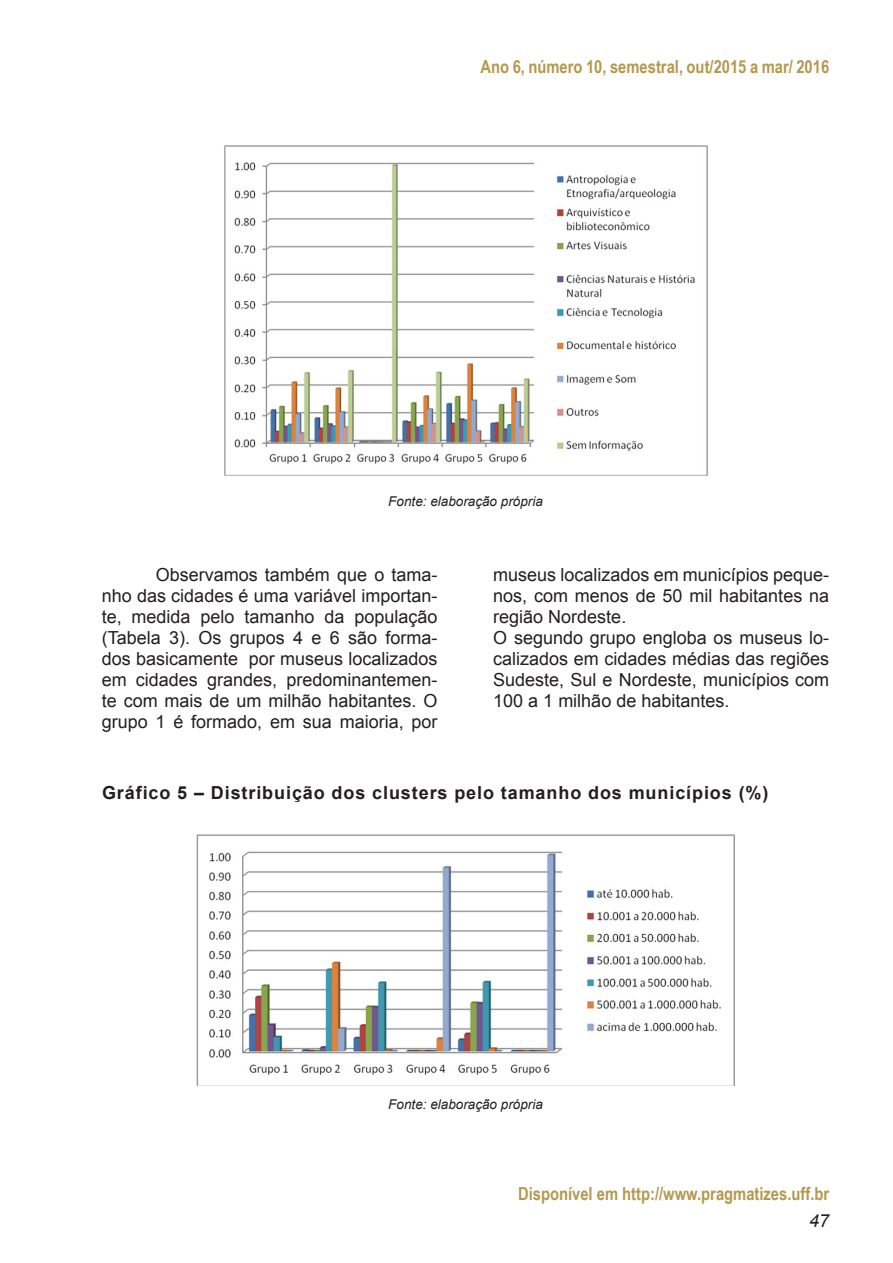
<style>
.page{position:relative;width:893px;height:1263px;background:#fff}
.page>*{position:absolute;margin:0;border:0;box-sizing:border-box;transform-origin:0 0}
.t1{font:18px/21px "Arial";color:#231f20;text-align:justify}
.t2{font:700 18px "Arial Narrow";color:#b4984e}
.t3{font:700 18px "Arial";letter-spacing:.05em;color:#231f20}
.t4{font:italic 18px "Arial";color:#231f20}
.t5{font:italic 13.5px "Arial";color:#231f20}
</style>
<div class="page">
<img style="left:224px;top:145px;width:484px;height:331px">
<img style="left:196px;top:834px;width:539px;height:252px">
<p class="t2" style="left:480px;top:53px;width:350px">Ano 6, número 10, semestral, out/2015 a mar/ 2016</p>
<p class="t5" style="left:388px;top:493px;width:156px">Fonte: elaboração própria</p>
<p class="t1" style="left:102px;top:564px;width:337px;text-indent:54px">Observamos também que o tama&shy;nho das cidades é uma variável importan&shy;te, medida pelo tamanho da população (Tabela 3). Os grupos 4 e 6 são forma&shy;dos basicamente por museus localizados em cidades grandes, predominantemen&shy;te com mais de um milhão habitantes. O grupo 1 é formado, em sua maioria, por</p>
<p class="t1" style="left:493px;top:564px;width:337px">museus localizados em municípios peque&shy;nos, com menos de 50 mil habitantes na região Nordeste.</p>
<p class="t1" style="left:493px;top:627px;width:337px">O segundo grupo engloba os museus lo&shy;calizados em cidades médias das regiões Sudeste, Sul e Nordeste, municípios com 100 a 1 milhão de habitantes.</p>
<p class="t3" style="left:102px;top:781px;width:668px">Gráfico 5 – Distribuição dos clusters pelo tamanho dos municípios (%)</p>
<p class="t5" style="left:388px;top:1095px;width:156px">Fonte: elaboração própria</p>
<p class="t2" style="left:518px;top:1179px;width:313px">Disponível em http://www.pragmatizes.uff.br</p>
<p class="t4" style="left:809px;top:1209px;width:22px">47</p>
</div>
